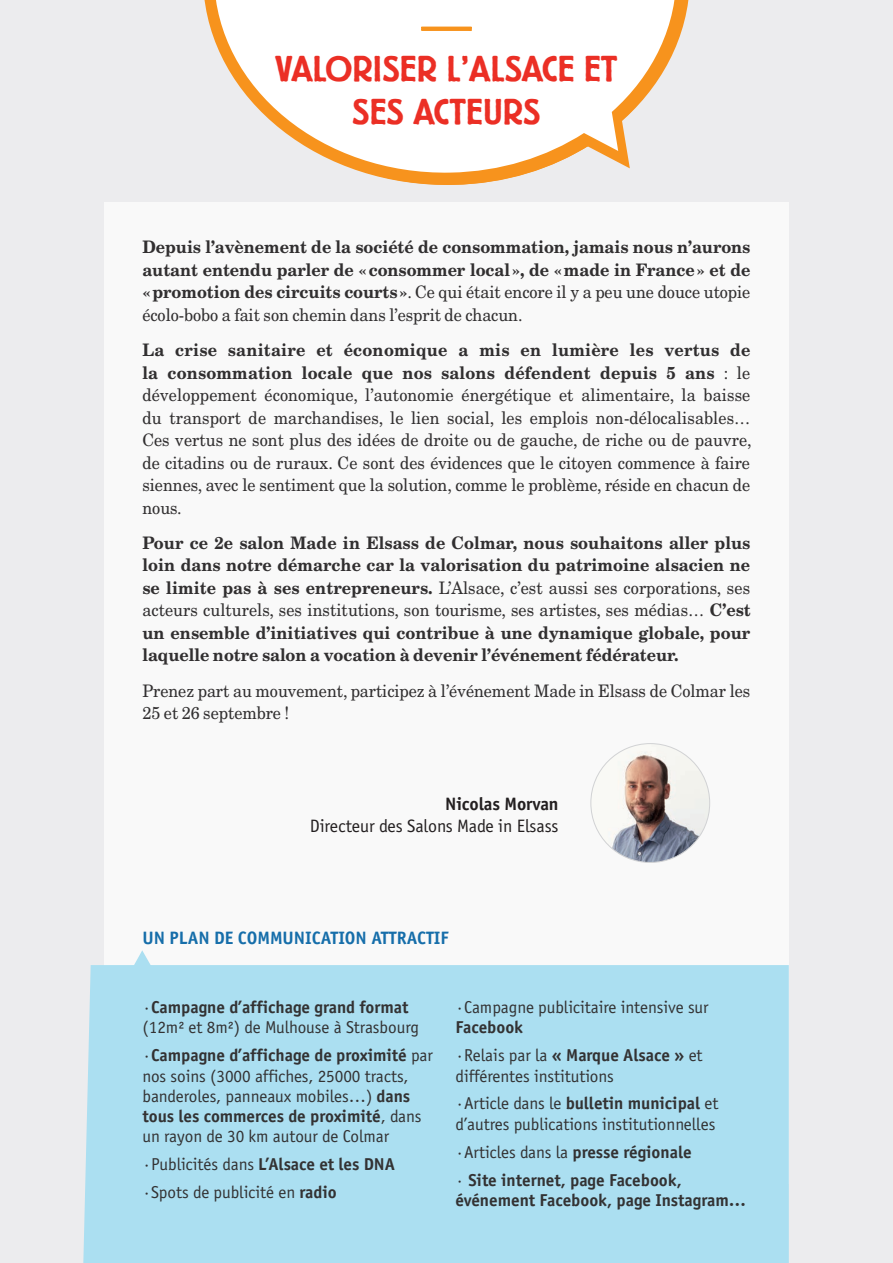
<style>
.page{position:relative;width:893px;height:1263px;background:#ececee}
.page>*{position:absolute;margin:0;border:0;box-sizing:border-box;transform-origin:0 0}
.t1{font:700 37.5px/43.5px "Berliner Grotesk";color:#eb2f25;text-align:center}
.t2{font:700 18px "Officina Sans Std";letter-spacing:-.005em;color:#166eaa}
.t3{font:18px "Officina Sans Std";letter-spacing:-.005em;color:#231f20}
.t4{font:700 18px "Officina Sans Std";letter-spacing:-.005em;color:#231f20}
.t5{font:700 17.25px/22.5px "New Century Schlbk LT Std";letter-spacing:-.005em;color:#312f30;text-align:justify;scale:.94 1}
.t6{font:17.25px/22.5px "New Century Schlbk LT Std";letter-spacing:-.005em;color:#312f30;text-align:justify;scale:.94 1}
.t7{font:17.25px/20.2px "Officina Sans Std";letter-spacing:-.005em;color:#333233}
.t8{font:700 17.25px/27.9px "Officina Sans Std";letter-spacing:-.005em;color:#333233}
.s1{font-weight:400}
.s2{font-weight:700}
</style>
<div class="page">
<div style="left:104px;top:202px;width:685px;height:982px;background:#fff"></div>
<div style="left:83px;top:965px;width:706px;height:298px;background:#abdff1"></div>
<svg style="left:400px;top:0;width:289px;height:185px"></svg>
<svg style="left:372px;top:175px;width:306px;height:6px"></svg>
<svg style="left:211px;top:0;width:467px;height:175px;fill:#fff"></svg>
<svg style="left:421px;top:27px;width:51px;height:4px"></svg>
<img style="left:591px;top:743px;width:119px;height:119px;border-radius:59px">
<svg style="left:128px;top:950px;width:29px;height:26px"></svg>
<h1 class="t1" style="left:275px;top:47px;width:344px">VALORISER L’ALSACE ET<br>SES ACTEURS</h1>
<p class="t5" style="left:142px;top:236px;width:648px">Depuis l’avènement de la société de consommation, jamais nous n’aurons autant entendu parler de «consommer local», de «made in France» et de «promotion des circuits courts»<span class="s1">. Ce qui était encore il y a peu une douce utopie écolo-bobo a fait son chemin dans l’esprit de chacun.</span></p>
<p class="t6" style="left:142px;top:339px;width:649px"><span class="s2">La crise sanitaire et économique a mis en lumière les vertus de la consommation locale que nos salons défendent depuis 5 ans</span> : le développement économique, l’autonomie énergétique et alimentaire, la baisse du transport de marchandises, le lien social, les emplois non-délocalisables… Ces vertus ne sont plus des idées de droite ou de gauche, de riche ou de pauvre, de citadins ou de ruraux. Ce sont des évidences que le citoyen commence à faire siennes, avec le sentiment que la solution, comme le problème, réside en chacun de nous.</p>
<p class="t5" style="left:142px;top:531px;width:649px">Pour ce 2e salon Made in Elsass de Colmar, nous souhaitons aller plus loin dans notre démarche car la valorisation du patrimoine alsacien ne se limite pas à ses entrepreneurs. <span class="s1">L’Alsace, c’est aussi ses corporations, ses acteurs culturels, ses institutions, son tourisme, ses artistes, ses médias…</span> C’est un ensemble d’initiatives qui contribue à une dynamique globale, pour laquelle notre salon a vocation à devenir l’événement fédérateur.</p>
<p class="t6" style="left:142px;top:679px;width:648px">Prenez part au mouvement, participez à l’événement Made in Elsass de Colmar les<br>25 et 26 septembre !</p>
<p class="t4" style="left:445px;top:792px;width:115px">Nicolas Morvan</p>
<p class="t3" style="left:310px;top:816px;width:250px">Directeur des Salons Made in Elsass</p>
<p class="t2" style="left:142px;top:926px;width:308px">UN PLAN DE COMMUNICATION ATTRACTIF</p>
<p class="t7" style="left:142px;top:997px;width:278px">·<span class="s2">Campagne d’affichage grand format </span>(12m² et 8m²) de Mulhouse à Strasbourg</p>
<p class="t7" style="left:142px;top:1045px;width:292px">·<span class="s2">Campagne d’affichage de proximité</span> par nos soins (3000 affiches, 25000 tracts, banderoles, panneaux mobiles…) <span class="s2">dans tous les commerces de proximité</span>, dans un rayon de 30 km autour de Colmar</p>
<p class="t7" style="left:142px;top:1150px;width:254px;line-height:27.9px">·Publicités dans <span class="s2">L’Alsace et les DNA </span>·Spots de publicité en <span class="s2">radio</span></p>
<p class="t7" style="left:455px;top:997px;width:255px">·Campagne publicitaire intensive sur</p>
<p class="t8" style="left:455px;top:1013px;width:249px">Facebook<br><span class="s1">·Relais par la</span> « Marque Alsace » <span class="s1">et</span></p>
<p class="t7" style="left:455px;top:1062px;width:264px;line-height:27.9px">différentes institutions<br>·Article dans le <span class="s2">bulletin municipal</span> et</p>
<p class="t7" style="left:455px;top:1110px;width:261px;line-height:27.9px">d’autres publications institutionnelles ·Articles dans la <span class="s2">presse régionale<br></span>· <span class="s2">Site internet, page Facebook,</span></p>
<p class="t8" style="left:455px;top:1186px;width:292px">événement Facebook, page Instagram…</p>
</div>
